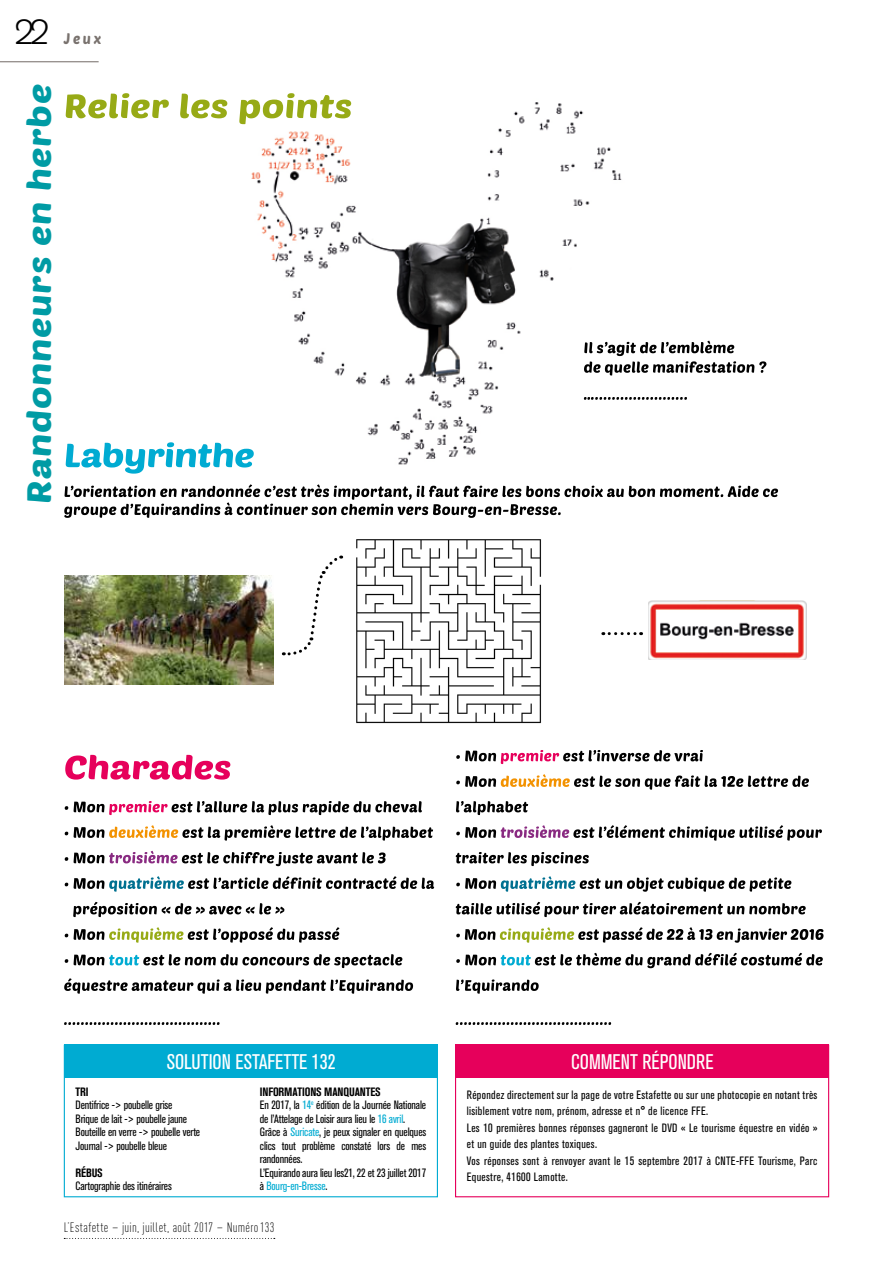
<style>
.page{position:relative;width:893px;height:1263px;background:#fff}
.page>*{position:absolute;margin:0;border:0;box-sizing:border-box;transform-origin:0 0}
.t1{font:300 34.5px "Akzidenz Grotesk BQ";color:#000}
.t2{font:33px "Poetsen One";letter-spacing:.02em;color:#009ba4;scale:1.15 1}
.t3{font:condensed 21px "Akzidenz Grotesk BQ";color:#fff}
.t4{font:15px "Poetsen One";color:#79726e;scale:.9 1}
.t5{font:300 13.5px "DIN Cond";letter-spacing:.025em;color:#000}
.t6{font:condensed 12px/13.5px "Akzidenz Grotesk BQ";letter-spacing:-.01em;color:#000}
.t7{font:condensed 12px/16.5px "Akzidenz Grotesk BQ";letter-spacing:.03em;color:#000}
.t8{font:12px "Akzidenz Grotesk BQ Bd Cnd Alt";letter-spacing:-.01em;color:#000}
.s1{color:#00abd2}
.s2{font-size:15px}
</style>
<div class="page">
<hr style="left:0;top:61px;width:99px;height:1px;background:#79726e">
<svg style="left:64px;top:1238px;width:211px;height:1px"></svg>
<img style="left:251px;top:102px;width:371px;height:363px">
<svg style="left:66px;top:93px;width:285px;height:31px"></svg>
<svg style="left:64px;top:484px;width:714px;height:34px"></svg>
<svg style="left:66px;top:442px;width:188px;height:32px"></svg>
<svg style="left:456px;top:1022px;width:155px;height:3px"></svg>
<svg style="left:456px;top:979px;width:83px;height:15px"></svg>
<svg style="left:456px;top:953px;width:367px;height:15px"></svg>
<svg style="left:456px;top:927px;width:367px;height:16px"></svg>
<svg style="left:456px;top:902px;width:350px;height:15px"></svg>
<svg style="left:456px;top:876px;width:335px;height:16px"></svg>
<svg style="left:456px;top:852px;width:133px;height:14px"></svg>
<svg style="left:456px;top:825px;width:366px;height:16px"></svg>
<svg style="left:456px;top:801px;width:72px;height:14px"></svg>
<svg style="left:456px;top:774px;width:353px;height:16px"></svg>
<svg style="left:456px;top:750px;width:247px;height:14px"></svg>
<svg style="left:64px;top:1022px;width:156px;height:3px"></svg>
<svg style="left:64px;top:978px;width:349px;height:16px"></svg>
<svg style="left:65px;top:954px;width:337px;height:14px"></svg>
<svg style="left:65px;top:927px;width:274px;height:16px"></svg>
<svg style="left:73px;top:902px;width:211px;height:15px"></svg>
<svg style="left:65px;top:876px;width:369px;height:16px"></svg>
<svg style="left:65px;top:851px;width:321px;height:15px"></svg>
<svg style="left:65px;top:825px;width:368px;height:15px"></svg>
<svg style="left:65px;top:801px;width:357px;height:14px"></svg>
<svg style="left:65px;top:755px;width:165px;height:25px"></svg>
<div style="left:64px;top:1044px;width:374px;height:153px;border:1px solid #00abd2"></div>
<div style="left:64px;top:1044px;width:374px;height:34px;background:#00abd2"></div>
<div style="left:455px;top:1044px;width:374px;height:153px;border:1px solid #e6005b"></div>
<div style="left:456px;top:1044px;width:373px;height:34px;background:#e6005b"></div>
<svg style="left:584px;top:397px;width:103px;height:3px"></svg>
<svg style="left:584px;top:341px;width:182px;height:34px"></svg>
<img style="left:64px;top:576px;width:209px;height:109px">
<img style="left:356px;top:539px;width:185px;height:185px">
<img style="left:648px;top:601px;width:158px;height:59px">
<svg style="left:283px;top:555px;width:59px;height:101px"></svg>
<svg style="left:603px;top:632px;width:39px;height:3px"></svg>
<h1 class="t1" style="left:14px;top:12px;width:37px">22</h1>
<p class="t4" style="left:64px;top:29px;width:43px">Jeux</p>
<h2 class="t2" style="left:18px;top:504px;width:366px;rotate:-90deg">Randonneurs en herbe</h2>
<h3 class="t3" style="left:167px;top:1049px;width:170px">SOLUTION ESTAFETTE 132</h3>
<p class="t8" style="left:76px;top:1084px;width:15px">TRI</p>
<p class="t6" style="left:76px;top:1098px;width:126px">Dentifrice -&gt; poubelle grise<br>Brique de lait -&gt; poubelle jaune<br>Bouteille en verre -&gt; poubelle verte<br>Journal -&gt; poubelle bleue</p>
<p class="t8" style="left:76px;top:1165px;width:29px">RÉBUS</p>
<p class="t6" style="left:76px;top:1179px;width:98px">Cartographie des itinéraires</p>
<p class="t8" style="left:260px;top:1084px;width:122px">INFORMATIONS MANQUANTES</p>
<p class="t6" style="left:260px;top:1098px;width:168px">En 2017, la <span class="s1">14</span><sup>e</sup> édition de la Journée Nationale de l’Attelage de Loisir aura lieu le <span class="s1">16 avril</span>.<br>Grâce à <span class="s1">Suricate</span>, je peux signaler en quelques clics tout problème constaté lors de mes randonnées.<br>L’Equirando aura lieu les21, 22 et 23 juillet 2017 à <span class="s1">Bourg-en-Bresse</span>.</p>
<p class="t5" style="left:64px;top:1220px;width:212px">L’Estafette <span class="s2">–</span> juin, juillet, août 2017 <span class="s2">–</span> Numéro133</p>
<h3 class="t3" style="left:571px;top:1049px;width:144px">COMMENT RÉPONDRE</h3>
<p class="t7" style="left:467px;top:1086px;width:352px">Répondez directement sur la page de votre Estafette ou sur une photocopie en notant très lisiblement votre nom, prénom, adresse et n° de licence FFE.<br>Les 10 premières bonnes réponses gagneront le DVD « Le tourisme équestre en vidéo » et un guide des plantes toxiques.<br>Vos réponses sont à renvoyer avant le 15 septembre 2017 à CNTE-FFE Tourisme, Parc Equestre, 41600 Lamotte.</p>
</div>
